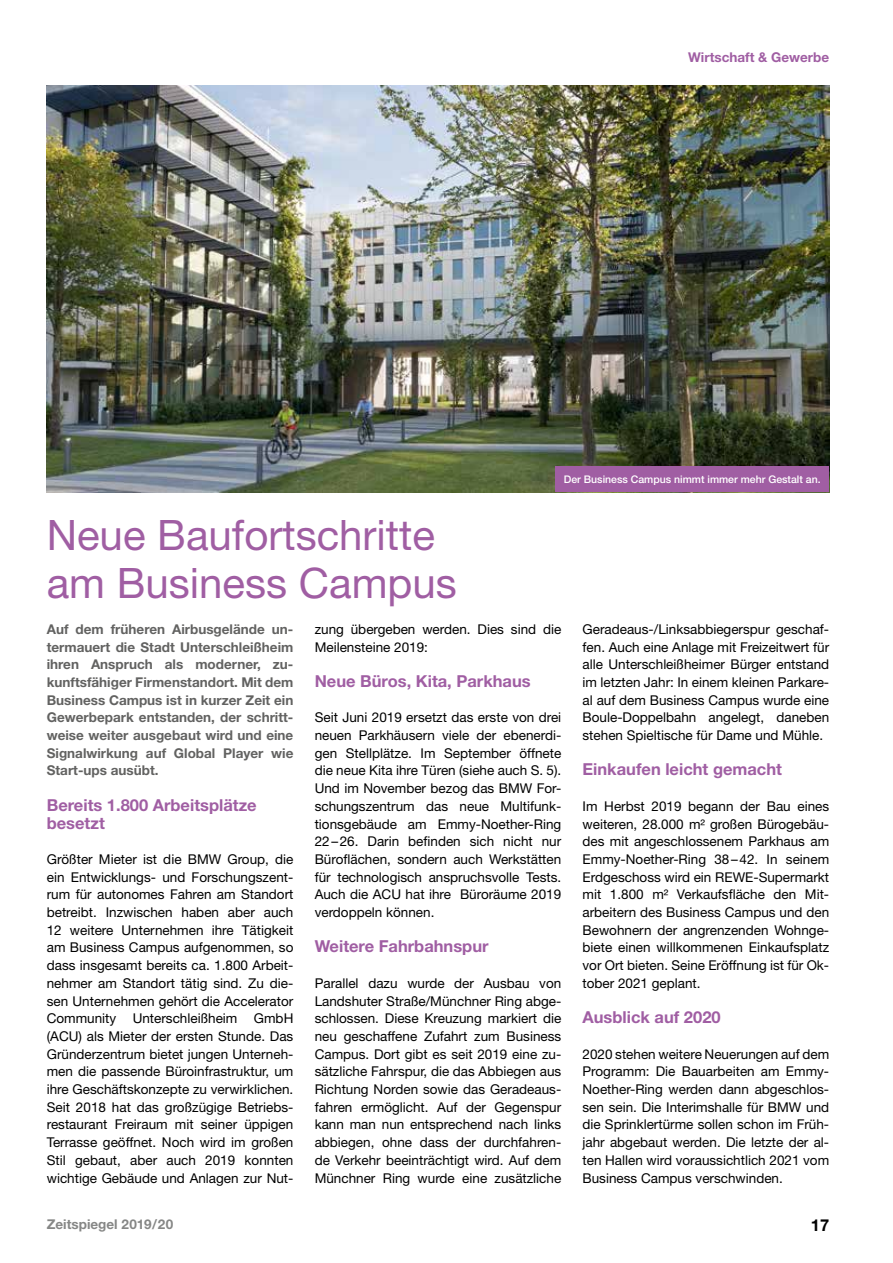
<style>
.page{position:relative;width:893px;height:1263px;background:#fff}
.page>*{position:absolute;margin:0;border:0;box-sizing:border-box;transform-origin:0 0}
.t1{font:42px/48px "Helvetica Neue";color:#a05ea3}
.t2{font:700 16.5px/17.7px "Helvetica Neue";color:#a05ea3}
.t3{font:700 16.5px "Helvetica Neue";color:#000}
.t4{font:13.5px/17.7px "Helvetica Neue";color:#000;text-align:justify}
.t5{font:700 13.5px/17.7px "Helvetica Neue";color:#626261;text-align:justify}
.t6{font:700 13.5px "Helvetica Neue";color:#868786}
.t7{font:700 13.5px "Helvetica Neue";color:#a05ea3}
.t8{font:500 10.5px "Helvetica Neue";color:#fff}
</style>
<div class="page">
<img style="left:47px;top:85px;width:782px;height:407px">
<div style="left:555px;top:467px;width:274px;height:25px;background:#a05ea3"></div>
<p class="t7" style="left:688px;top:48px;width:142px">Wirtschaft &amp; Gewerbe</p>
<p class="t8" style="left:564px;top:473px;width:258px">Der Business Campus nimmt immer mehr Gestalt an.</p>
<h1 class="t1" style="left:47px;top:511px;width:412px">Neue Baufortschritte am Business Campus</h1>
<p class="t5" style="left:47px;top:620px;width:248px">Auf dem früheren Airbusgelände un&shy;termauert die Stadt Unterschleißheim ihren Anspruch als moderner, zu&shy;kunftsfähiger Firmenstandort. Mit dem Business Campus ist in kurzer Zeit ein Gewerbepark entstanden, der schritt&shy;weise weiter ausgebaut wird und eine Signalwirkung auf Global Player wie Start-ups ausübt.</p>
<p class="t2" style="left:47px;top:796px;width:211px">Bereits 1.800 Arbeitsplätze besetzt</p>
<p class="t4" style="left:47px;top:850px;width:248px;text-align:left">Größter Mieter ist die BMW Group, die ein Entwicklungs- und Forschungszent&shy;rum für autonomes Fahren am Standort betreibt. Inzwischen haben aber auch 12 weitere Unternehmen ihre Tätigkeit am Business Campus aufgenommen, so dass insgesamt bereits ca. 1. 800 Arbeit&shy;nehmer am Standort tätig sind. Zu die&shy;sen Unternehmen gehört die Accelerator Community Unterschleißheim GmbH (ACU) als Mieter der ersten Stunde. Das Gründerzentrum bietet jungen Unterneh&shy;men die passende Büroinfrastruktur, um ihre Geschäftskonzepte zu verwirklichen.<br>Seit 2018 hat das großzügige Betriebs&shy;restaurant Freiraum mit seiner üppigen Terrasse geöffnet. Noch wird im großen Stil gebaut, aber auch 2019 konnten wichtige Gebäude und Anlagen zur Nut-</p>
<p class="t4" style="left:315px;top:620px;width:248px">zung übergeben werden. Dies sind die<br>Meilensteine 2019:</p>
<p class="t2" style="left:315px;top:672px;width:218px">Neue Büros, Kita, Parkhaus</p>
<p class="t4" style="left:315px;top:708px;width:248px;text-align:left">Seit Juni 2019 ersetzt das erste von drei neuen Parkhäusern viele der ebenerdi&shy;gen Stellplätze. Im September öffnete die neue Kita ihre Türen (siehe auch S. 5).<br>Und im November bezog das BMW For&shy;schungszentrum das neue Multifunk&shy;tionsgebäude am Emmy-Noether-Ring 22–26. Darin befinden sich nicht nur Büroflächen, sondern auch Werkstätten für technologisch anspruchsvolle Tests.<br>Auch die ACU hat ihre Büroräume 2019 verdoppeln können.</p>
<p class="t2" style="left:315px;top:937px;width:175px">Weitere Fahrbahnspur</p>
<p class="t4" style="left:315px;top:974px;width:248px">Parallel dazu wurde der Ausbau von Landshuter Straße/Münchner Ring abge&shy;schlossen. Diese Kreuzung markiert die neu geschaffene Zufahrt zum Business Campus. Dort gibt es seit 2019 eine zu&shy;sätzliche Fahrspur, die das Abbiegen aus Richtung Norden sowie das Geradeaus&shy;fahren ermöglicht. Auf der Gegenspur kann man nun entsprechend nach links abbiegen, ohne dass der durchfahren&shy;de Verkehr beeinträchtigt wird. Auf dem Münchner Ring wurde eine zusätzliche</p>
<p class="t4" style="left:583px;top:620px;width:248px">Geradeaus-/Linksabbiegerspur geschaf&shy;fen. Auch eine Anlage mit Freizeitwert für alle Unterschleißheimer Bürger entstand im letzten Jahr: In einem kleinen Parkare&shy;al auf dem Business Campus wurde eine Boule-Doppelbahn angelegt, daneben stehen Spieltische für Dame und Mühle.</p>
<p class="t2" style="left:583px;top:760px;width:201px">Einkaufen leicht gemacht</p>
<p class="t4" style="left:583px;top:797px;width:248px">Im Herbst 2019 begann der Bau eines weiteren, 28. 000 m² großen Bürogebäu&shy;des mit angeschlossenem Parkhaus am Emmy-Noether-Ring 38–42. In seinem Erdgeschoss wird ein REWE-Supermarkt mit 1. 800 m² Verkaufsfläche den Mit&shy;arbeitern des Business Campus und den Bewohnern der angrenzenden Wohnge&shy;biete einen willkommenen Einkaufsplatz vor Ort bieten. Seine Eröffnung ist für Ok&shy;tober 2021 geplant.</p>
<p class="t2" style="left:583px;top:1008px;width:140px">Ausblick auf 2020</p>
<p class="t4" style="left:583px;top:1045px;width:248px">2020 stehen weitere Neuerungen auf dem Programm: Die Bauarbeiten am Emmy-Noether-Ring werden dann abgeschlos&shy;sen sein. Die Interimshalle für BMW und die Sprinklertürme sollen schon im Früh&shy;jahr abgebaut werden. Die letzte der al&shy;ten Hallen wird voraussichtlich 2021 vom Business Campus verschwinden.</p>
<p class="t6" style="left:47px;top:1215px;width:128px">Zeitspiegel 2019/20</p>
<p class="t3" style="left:811px;top:1215px;width:20px">17</p>
</div>
